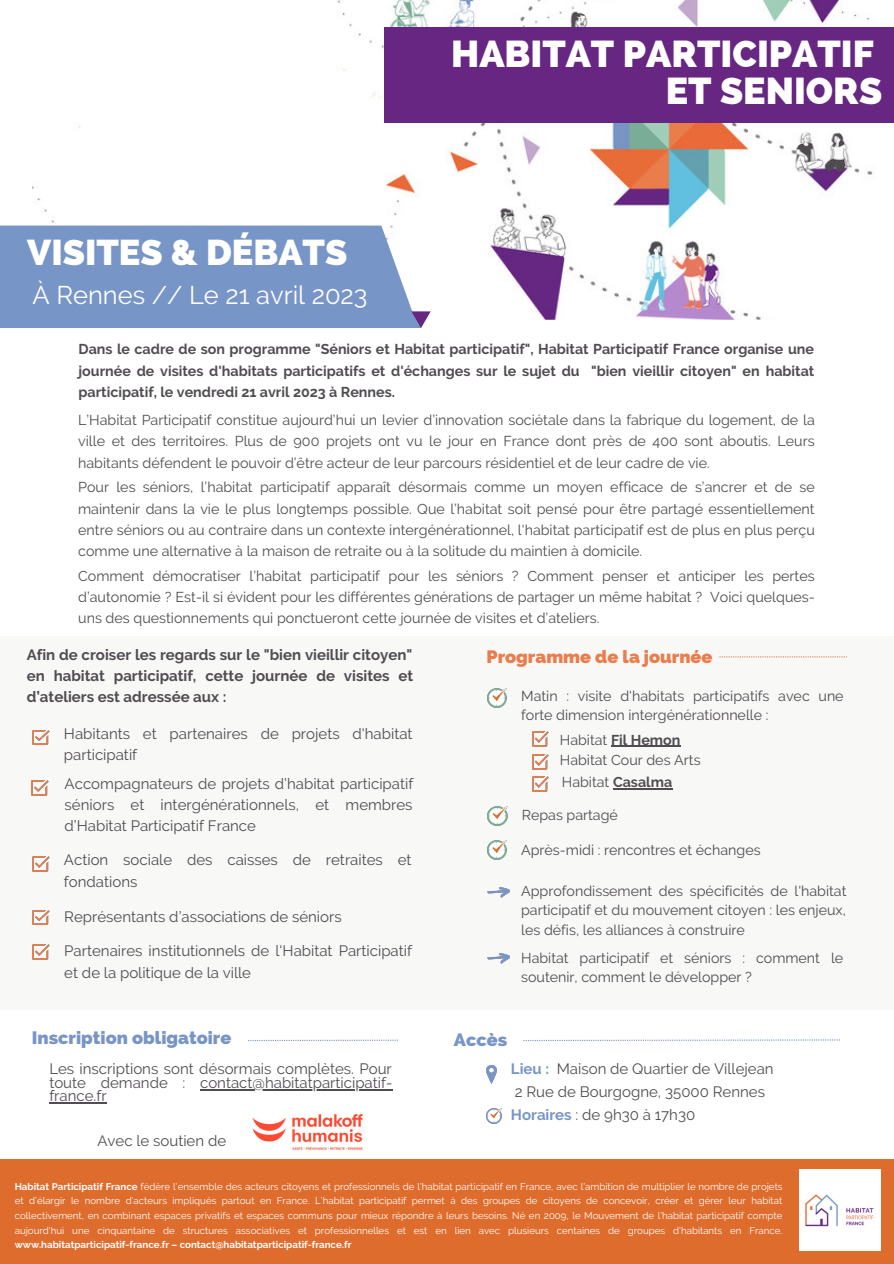
<style>
.page{position:relative;width:894px;height:1264px;background:#fff}
.page>*{position:absolute;margin:0;border:0;box-sizing:border-box;transform-origin:0 0}
.t1{font:800 37.5px/37.2px "Raleway";color:#fff;text-align:right}
.t2{font:800 36px/36px "Raleway";color:#fff;text-align:right}
.t3{font:25.5px "Raleway";color:#fff}
.t4{font:800 18px "Raleway";color:#7895c8}
.t5{font:800 18px "Raleway";color:#ea7d4c}
.t6{font:15px/21.5px "Raleway";color:#504c51}
.t7{font:700 15px/21.5px "Raleway";color:#504c51;text-align:justify}
.t8{font:14.25px/21.3px "Raleway";color:#504c51;text-align:justify}
.t9{font:700 14.25px/21.5px "Raleway";color:#504c51;text-align:justify}
.t10{font:9.75px/14.5px "Raleway";color:#fff;text-align:justify}
.t11{font:700 9.75px "Raleway";color:#fff}
.s1{font-weight:700}
.s2{font-weight:700;color:#7895c8}
</style>
<div class="page">
<img style="left:32px;top:0;width:841px;height:320px">
<svg style="left:0;top:225px;width:430px;height:103px;background:#819ccb"></svg>
<div style="left:0;top:1159px;width:893px;height:104px;background:#de6c2d"></div>
<div style="left:0;top:636px;width:893px;height:373px;background:#f8f8f7"></div>
<svg style="left:719px;top:656px;width:126px;height:1px"></svg>
<img style="left:487px;top:688px;width:19px;height:19px">
<img style="left:488px;top:806px;width:19px;height:19px">
<img style="left:487px;top:840px;width:19px;height:19px">
<img style="left:488px;top:887px;width:21px;height:10px">
<img style="left:488px;top:953px;width:21px;height:10px">
<img style="left:32px;top:730px;width:17px;height:15px">
<img style="left:32px;top:780px;width:17px;height:15px">
<img style="left:32px;top:856px;width:17px;height:15px">
<img style="left:32px;top:910px;width:17px;height:14px">
<img style="left:32px;top:944px;width:17px;height:15px">
<svg style="left:248px;top:1039px;width:150px;height:2px"></svg>
<img style="left:486px;top:1065px;width:11px;height:18px">
<img style="left:486px;top:1108px;width:15px;height:15px">
<div style="left:384px;top:27px;width:509px;height:96px;background:#662682"></div>
<img style="left:799px;top:1169px;width:81px;height:81px">
<svg style="left:523px;top:1039px;width:316px;height:2px"></svg>
<img style="left:532px;top:732px;width:17px;height:14px">
<img style="left:532px;top:754px;width:17px;height:15px">
<img style="left:532px;top:777px;width:17px;height:14px">
<img style="left:252px;top:1113px;width:111px;height:38px">
<hr style="left:613px;top:788px;width:59px;height:1px;background:#504c51">
<hr style="left:611px;top:746px;width:69px;height:1px;background:#504c51">
<hr style="left:200px;top:1088px;width:192px;height:2px;background:#504c51">
<hr style="left:49px;top:1102px;width:58px;height:1px;background:#504c51">
<h2 class="t2" style="left:27px;top:234px;width:321px">VISITES &amp; DÉBATS</h2>
<h3 class="t3" style="left:33px;top:280px;width:336px">À Rennes // Le 21 avril 2023</h3>
<h1 class="t1" style="left:451px;top:35px;width:432px">HABITAT PARTICIPATIF<br>ET SENIORS</h1>
<h2 class="t2" style="left:475px;top:50px;width:407px">HABITAT PARTICIPATIF<br>ET SENIORS</h2>
<p class="t9" style="left:78px;top:338px;width:737px">Dans le cadre de son programme "Séniors et Habitat participatif", Habitat Participatif France organise une journée de visites d'habitats participatifs et d'échanges sur le sujet du "bien vieillir citoyen" en habitat participatif, le vendredi 21 avril 2023 à Rennes.</p>
<p class="t8" style="left:78px;top:409px;width:738px">L’Habitat Participatif constitue aujourd’hui un levier d’innovation sociétale dans la fabrique du logement, de la ville et des territoires. Plus de 900 projets ont vu le jour en France dont près de 400 sont aboutis. Leurs habitants défendent le pouvoir d’être acteur de leur parcours résidentiel et de leur cadre de vie.</p>
<p class="t8" style="left:78px;top:476px;width:738px">Pour les séniors, l’habitat participatif apparaît désormais comme un moyen efficace de s’ancrer et de se maintenir dans la vie le plus longtemps possible. Que l’habitat soit pensé pour être partagé essentiellement entre séniors ou au contraire dans un contexte intergénérationnel, l'habitat participatif est de plus en plus perçu comme une alternative à la maison de retraite ou à la solitude du maintien à domicile.</p>
<p class="t8" style="left:78px;top:565px;width:738px">Comment démocratiser l’habitat participatif pour les séniors ? Comment penser et anticiper les pertes d’autonomie ? Est-il si évident pour les différentes générations de partager un même habitat ? Voici quelques&shy;uns des questionnements qui ponctueront cette journée de visites et d’ateliers.</p>
<p class="t7" style="left:27px;top:643px;width:388px">Afin de croiser les regards sur le "bien vieillir citoyen" en habitat participatif, cette journée de visites et d’ateliers est adressée aux :</p>
<p class="t6" style="left:64px;top:722px;width:350px">Habitants et partenaires de projets d'habitat participatif</p>
<p class="t6" style="left:65px;top:772px;width:350px;text-align:justify">Accompagnateurs de projets d’habitat participatif séniors et intergénérationnels, et membres d’Habitat Participatif France</p>
<p class="t6" style="left:64px;top:849px;width:349px">Action sociale des caisses de retraites et fondations</p>
<p class="t6" style="left:64px;top:905px;width:279px">Représentants d’associations de séniors</p>
<p class="t6" style="left:64px;top:940px;width:349px">Partenaires institutionnels de l'Habitat Participatif et de la politique de la ville</p>
<p class="t5" style="left:486px;top:645px;width:227px">Programme de la journée</p>
<p class="t8" style="left:521px;top:686px;width:324px;line-height:19.2px">Matin : visite d'habitats participatifs avec une forte dimension intergénérationnelle :</p>
<p class="t8" style="left:559px;top:729px;width:142px;line-height:20.4px">Habitat <span class="s1">Fil Hemon<br></span>Habitat Cour des Arts</p>
<p class="t8" style="left:561px;top:771px;width:112px">Habitat <span class="s1">Casalma</span></p>
<p class="t8" style="left:521px;top:804px;width:98px">Repas partagé</p>
<p class="t8" style="left:521px;top:839px;width:241px">Après-midi : rencontres et échanges</p>
<p class="t8" style="left:521px;top:881px;width:327px;line-height:19.2px">Approfondissement des spécificités de l'habitat participatif et du mouvement citoyen : les enjeux, les défis, les alliances à construire</p>
<p class="t8" style="left:521px;top:948px;width:323px;line-height:19.2px">Habitat participatif et séniors : comment le soutenir, comment le développer ?</p>
<p class="t4" style="left:32px;top:1027px;width:201px">Inscription obligatoire</p>
<p class="t4" style="left:454px;top:1029px;width:55px">Accès</p>
<p class="t6" style="left:49px;top:1062px;width:344px;line-height:13.5px;text-align:justify">Les inscriptions sont désormais complètes. Pour toute demande : contact@habitatparticipatif&shy;france.fr</p>
<p class="t6" style="left:97px;top:1129px;width:130px">Avec le soutien de</p>
<p class="t6" style="left:511px;top:1057px;width:264px;line-height:22.5px"><span class="s2">Lieu :</span> Maison de Quartier de Villejean<br>2 Rue de Bourgogne, 35000 Rennes<br><span class="s2">Horaires</span> : de 9h30 à 17h30</p>
<p class="t10" style="left:15px;top:1179px;width:769px"><span class="s1">Habitat Participatif France</span> fédère l’ensemble des acteurs citoyens et professionnels de l’habitat participatif en France, avec l’ambition de multiplier le nombre de projets et d’élargir le nombre d’acteurs impliqués partout en France. L’habitat participatif permet à des groupes de citoyens de concevoir, créer et gérer leur habitat collectivement, en combinant espaces privatifs et espaces communs pour mieux répondre à leurs besoins. Né en 2009, le Mouvement de l’habitat participatif compte aujourd'hui une cinquantaine de structures associatives et professionnelles et est en lien avec plusieurs centaines de groupes d’habitants en France.</p>
<p class="t11" style="left:15px;top:1238px;width:338px">www.habitatparticipatif-france.fr – contact@habitatparticipatif-france.fr</p>
</div>
